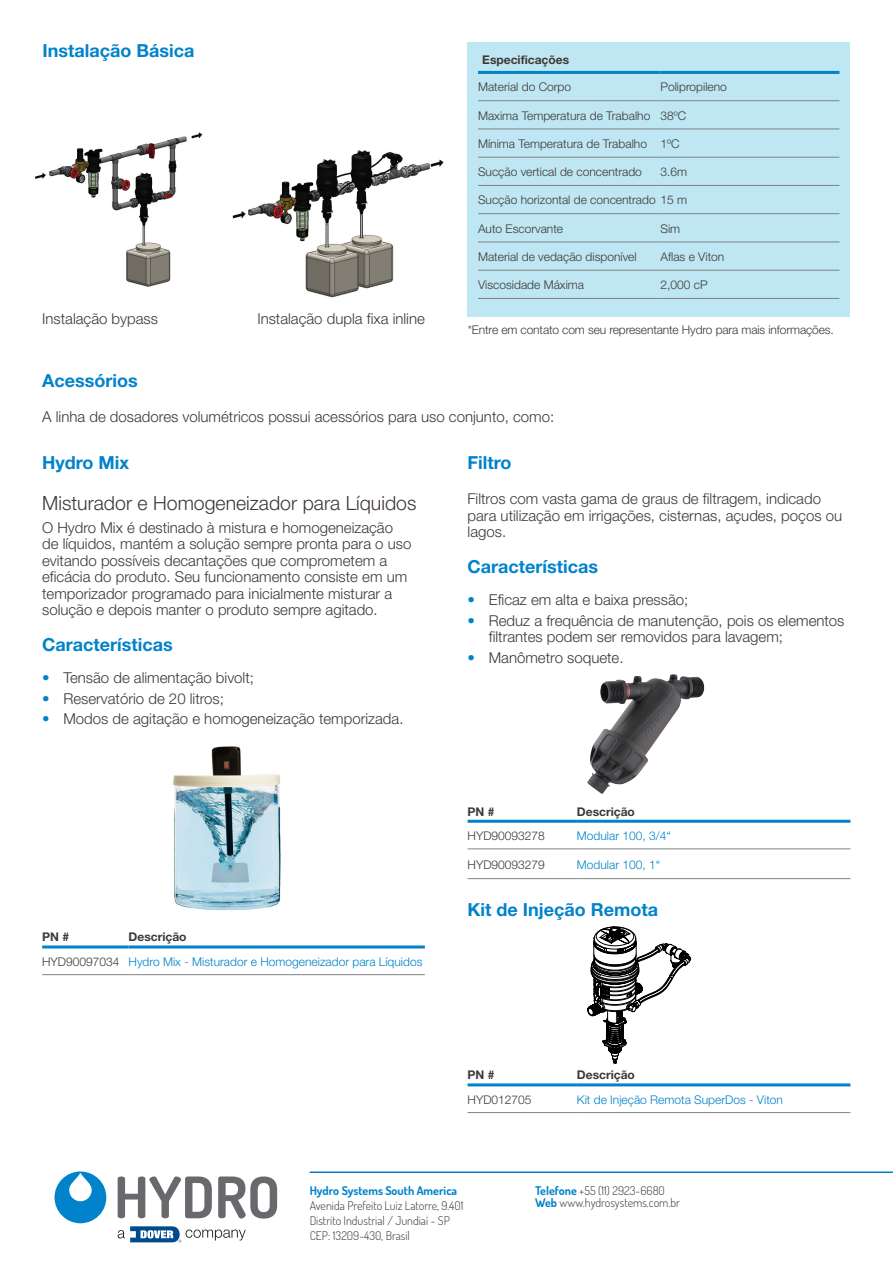
<style>
.page{position:relative;width:893px;height:1263px;background:#fff}
.page>*{position:absolute;margin:0;border:0;box-sizing:border-box;transform-origin:0 0}
.Heading_Black{font:300 19.5px "Helvetica Neue";color:#3e3835}
.Sub_Heading_Blue{font:700 18px "Helvetica Neue";color:#0083ca}
.Body_Black{font:300 15px/16.5px "Helvetica Neue";color:#3e3835}
.Table_Content{font:300 12px "Helvetica Neue";color:#3e3835}
.t1{font:300 12px/15px "Dosis";color:#3e3835}
.Table_Content-2{font:300 12px "Helvetica Neue";color:#0083ca}
.Body_Black-2{font:300 12px "Helvetica Neue";letter-spacing:-.01em;color:#3e3835}
.Table_Header{font:700 12px "Helvetica Neue";color:#3e3835}
.t2{font:700 12px "Dosis";color:#0083ca}
.s1{color:#0083ca}
.s2{font-weight:700;color:#0083ca}
</style>
<div class="page">
<svg style="left:118px;top:1176px;width:94px;height:42px"></svg>
<svg style="left:218px;top:1176px;width:59px;height:42px"></svg>
<svg style="left:118px;top:1226px;width:128px;height:16px"></svg>
<div style="left:55px;top:1171px;width:51px;height:52px;background:#0083ca;border-radius:50%"></div>
<svg style="left:69px;top:1173px;width:23px;height:28px"></svg>
<hr style="left:310px;top:1171px;width:583px;height:2px;background:#0083ca">
<div style="left:467px;top:43px;width:383px;height:274px;background:#bfe6f3"></div>
<hr style="left:468px;top:848px;width:109px;height:1px;background:#808285">
<hr style="left:577px;top:848px;width:273px;height:1px;background:#808285">
<hr style="left:468px;top:878px;width:109px;height:1px;background:#808285">
<hr style="left:577px;top:878px;width:273px;height:1px;background:#808285">
<hr style="left:468px;top:820px;width:109px;height:3px;background:#0083ca">
<hr style="left:577px;top:820px;width:273px;height:3px;background:#0083ca">
<hr style="left:468px;top:1112px;width:109px;height:1px;background:#808285">
<hr style="left:577px;top:1112px;width:273px;height:1px;background:#808285">
<hr style="left:468px;top:1083px;width:109px;height:3px;background:#0083ca">
<hr style="left:577px;top:1083px;width:273px;height:3px;background:#0083ca">
<hr style="left:42px;top:974px;width:87px;height:1px;background:#808285">
<hr style="left:129px;top:974px;width:296px;height:1px;background:#808285">
<hr style="left:42px;top:945px;width:87px;height:3px;background:#0083ca">
<hr style="left:129px;top:945px;width:296px;height:3px;background:#0083ca">
<img style="left:587px;top:674px;width:117px;height:120px">
<hr style="left:478px;top:100px;width:182px;height:1px;background:#808285">
<hr style="left:660px;top:100px;width:179px;height:1px;background:#808285">
<hr style="left:478px;top:129px;width:182px;height:1px;background:#808285">
<hr style="left:660px;top:129px;width:179px;height:1px;background:#808285">
<hr style="left:478px;top:157px;width:182px;height:1px;background:#808285">
<hr style="left:660px;top:157px;width:179px;height:1px;background:#808285">
<hr style="left:478px;top:185px;width:182px;height:1px;background:#808285">
<hr style="left:660px;top:185px;width:179px;height:1px;background:#808285">
<hr style="left:478px;top:213px;width:182px;height:1px;background:#808285">
<hr style="left:660px;top:213px;width:179px;height:1px;background:#808285">
<hr style="left:478px;top:242px;width:182px;height:1px;background:#808285">
<hr style="left:660px;top:242px;width:179px;height:1px;background:#808285">
<hr style="left:478px;top:270px;width:182px;height:1px;background:#808285">
<hr style="left:660px;top:270px;width:179px;height:1px;background:#808285">
<hr style="left:478px;top:298px;width:182px;height:1px;background:#808285">
<hr style="left:660px;top:298px;width:179px;height:1px;background:#808285">
<hr style="left:478px;top:71px;width:182px;height:3px;background:#0083ca">
<hr style="left:660px;top:71px;width:179px;height:3px;background:#0083ca">
<img style="left:173px;top:746px;width:108px;height:164px">
<img style="left:35px;top:132px;width:168px;height:155px">
<img style="left:232px;top:150px;width:212px;height:148px">
<svg style="left:587px;top:927px;width:104px;height:136px"></svg>
<p class="Sub_Heading_Blue" style="left:43px;top:40px;width:153px">Instalação Básica</p>
<p class="Body_Black" style="left:42px;top:311px;width:117px">Instalação bypass</p>
<p class="Body_Black" style="left:257px;top:311px;width:169px">Instalação dupla fixa inline</p>
<p class="Table_Header" style="left:482px;top:52px;width:88px">Especificações</p>
<p class="Table_Content" style="left:478px;top:80px;width:95px">Material do Corpo</p>
<p class="Table_Content" style="left:660px;top:80px;width:68px">Polipropileno</p>
<p class="Table_Content" style="left:478px;top:108px;width:174px">Maxima Temperatura de Trabalho</p>
<p class="Table_Content" style="left:660px;top:108px;width:27px">38ºC</p>
<p class="Table_Content" style="left:478px;top:136px;width:170px">Mínima Temperatura de Trabalho</p>
<p class="Table_Content" style="left:660px;top:136px;width:21px">1ºC</p>
<p class="Table_Content" style="left:478px;top:165px;width:165px">Sucção vertical de concentrado</p>
<p class="Table_Content" style="left:660px;top:165px;width:28px">3.6m</p>
<p class="Table_Content" style="left:478px;top:193px;width:211px">Sucção horizontal de concentrado 15 m</p>
<p class="Table_Content" style="left:478px;top:221px;width:87px">Auto Escorvante</p>
<p class="Table_Content" style="left:660px;top:221px;width:21px">Sim</p>
<p class="Table_Content" style="left:478px;top:249px;width:160px">Material de vedação disponível</p>
<p class="Table_Content" style="left:660px;top:249px;width:65px">Aflas e Viton</p>
<p class="Table_Content" style="left:478px;top:278px;width:108px">Viscosidade Máxima</p>
<p class="Table_Content" style="left:660px;top:278px;width:49px">2,000 cP</p>
<p class="Body_Black-2" style="left:468px;top:323px;width:368px">*Entre em contato com seu representante Hydro para mais informações.</p>
<p class="Sub_Heading_Blue" style="left:42px;top:370px;width:97px">Acessórios</p>
<p class="Body_Black" style="left:42px;top:408px;width:514px">A linha de dosadores volumétricos possui acessórios para uso conjunto, como:</p>
<p class="Sub_Heading_Blue" style="left:42px;top:451px;width:88px">Hydro Mix</p>
<p class="Sub_Heading_Blue" style="left:468px;top:451px;width:45px">Filtro</p>
<p class="Heading_Black" style="left:42px;top:491px;width:376px">Misturador e Homogeneizador para Líquidos</p>
<p class="Body_Black" style="left:468px;top:490px;width:376px">Filtros com vasta gama de graus de filtragem, indicado para utilização em irrigações, cisternas, açudes, poços ou lagos.</p>
<p class="Sub_Heading_Blue" style="left:468px;top:556px;width:132px">Características</p>
<p class="Body_Black" style="left:468px;top:591px;width:222px"><span class="s1">•</span> Eficaz em alta e baixa pressão;</p>
<p class="Body_Black" style="left:489px;top:612px;width:357px;text-indent:-21px"><span class="s1">•</span> Reduz a frequência de manutenção, pois os elementos filtrantes podem ser removidos para lavagem;</p>
<p class="Body_Black" style="left:468px;top:649px;width:158px"><span class="s1">•</span> Manômetro soquete.</p>
<p class="Body_Black" style="left:42px;top:519px;width:371px">O Hydro Mix é destinado à mistura e homogeneização de líquidos, mantém a solução sempre pronta para o uso evitando possíveis decantações que comprometem a eficácia do produto. Seu funcionamento consiste em um temporizador programado para inicialmente misturar a solução e depois manter o produto sempre agitado.</p>
<p class="Sub_Heading_Blue" style="left:42px;top:634px;width:132px">Características</p>
<p class="Body_Black" style="left:42px;top:669px;width:213px"><span class="s1">•</span> Tensão de alimentação bivolt;</p>
<p class="Body_Black" style="left:42px;top:690px;width:183px"><span class="s1">•</span> Reservatório de 20 litros;</p>
<p class="Body_Black" style="left:42px;top:710px;width:363px"><span class="s1">•</span> Modos de agitação e homogeneização temporizada.</p>
<p class="Table_Header" style="left:468px;top:804px;width:28px">PN #</p>
<p class="Table_Header" style="left:577px;top:804px;width:59px">Descrição</p>
<p class="Table_Content" style="left:468px;top:828px;width:79px">HYD90093278</p>
<p class="Table_Content-2" style="left:577px;top:828px;width:96px">Modular 100, 3/4“</p>
<p class="Table_Content" style="left:468px;top:857px;width:79px">HYD90093279</p>
<p class="Table_Content-2" style="left:577px;top:857px;width:85px">Modular 100, 1“</p>
<p class="Table_Header" style="left:42px;top:930px;width:28px">PN #</p>
<p class="Table_Header" style="left:129px;top:930px;width:59px">Descrição</p>
<p class="Table_Content" style="left:42px;top:954px;width:79px">HYD90097034</p>
<p class="Table_Content-2" style="left:129px;top:954px;width:295px">Hydro Mix - Misturador e Homogeneizador para Líquidos</p>
<p class="Sub_Heading_Blue" style="left:468px;top:898px;width:192px">Kit de Injeção Remota</p>
<p class="Table_Header" style="left:468px;top:1067px;width:28px">PN #</p>
<p class="Table_Header" style="left:577px;top:1067px;width:59px">Descrição</p>
<p class="Table_Content" style="left:468px;top:1092px;width:66px">HYD012705</p>
<p class="Table_Content-2" style="left:577px;top:1092px;width:208px">Kit de Injeção Remota SuperDos - Viton</p>
<p class="t2" style="left:310px;top:1183px;width:149px">Hydro Systems South America</p>
<p class="t1" style="left:310px;top:1198px;width:155px">Avenida Prefeito Luiz Latorre, 9.401<br>Distrito Industrial / Jundiaí - SP<br>CEP: 13209-430, Brasil</p>
<p class="t1" style="left:535px;top:1185px;width:146px;line-height:12px"><span class="s2">Telefone</span> +55 (11) 2923-6680<br><span class="s2">Web</span> www.hydrosystems.com.br</p>
</div>
